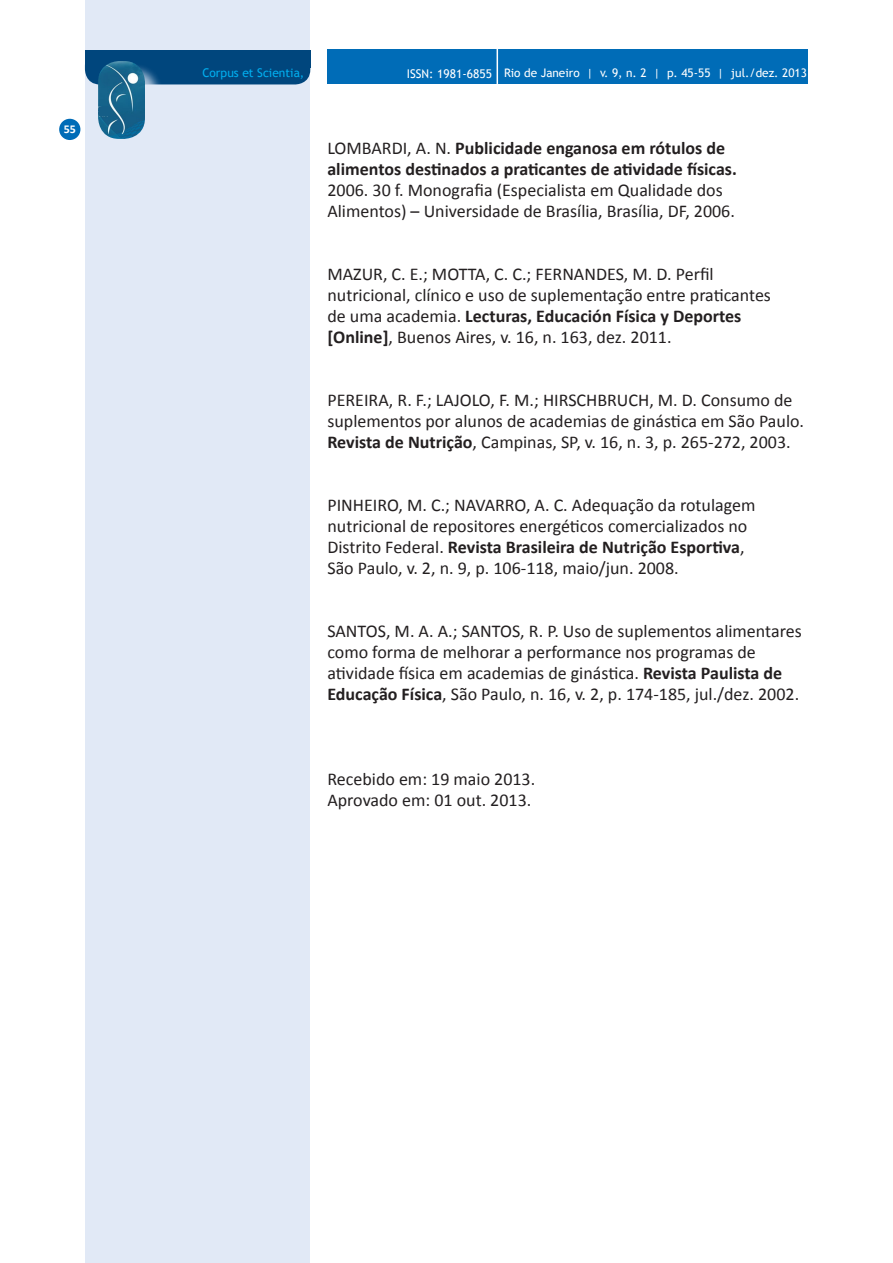
<style>
.page{position:relative;width:893px;height:1263px;background:#fff}
.page>*{position:absolute;margin:0;border:0;box-sizing:border-box;transform-origin:0 0}
.t1{font:18px/21px "Calibri";color:#231f20}
.t2{font:700 18px/21px "Calibri";color:#231f20}
.t3{font:12px "Trebuchet MS";color:#00aeef}
.t4{font:12px "Trebuchet MS";color:#fff}
.t5{font:700 12px "Calibri";color:#fff}
.t6{font:11.85px "Trebuchet MS";color:#fff}
.s1{font-weight:400}
.s2{font-weight:700}
</style>
<div class="page">
<div style="left:85px;top:0;width:225px;height:1263px;background:#e1e9f6"></div>
<div style="left:327px;top:50px;width:481px;height:34px;background:#006cb7"></div>
<hr style="left:497px;top:3px;width:1px;height:81px;background:#fff">
<div style="left:85px;top:50px;width:225px;height:17px;background:#00467d"></div>
<div style="left:85px;top:50px;width:225px;height:34px;background:#00467d;border-radius:15px"></div>
<div style="left:100px;top:63px;width:64px;height:94px;background:#e1e9f6;opacity:.75"></div>
<img style="left:98px;top:61px;width:47px;height:78px">
<div style="left:98px;top:106px;width:12px;height:11px;background:#155e87;border-radius:3px"></div>
<div style="left:59px;top:119px;width:21px;height:21px;background:#006cb7;border-radius:50%"></div>
<p class="t5" style="left:64px;top:121px;width:14px">55</p>
<p class="t3" style="left:202px;top:66px;width:103px">Corpus et Scientia,</p>
<p class="t4" style="left:407px;top:66px;width:87px">ISSN: 1981-6855</p>
<p class="t6" style="left:504px;top:66px;width:304px">Rio de Janeiro | v. 9, n. 2 | p. 45-55 | jul./dez. 2013</p>
<p class="t2" style="left:327px;top:137px;width:411px"><span class="s1">LOMBARDI, A. N.</span> Publicidade enganosa em rótulos de alimentos destinados a praticantes de atividade físicas.</p>
<p class="t1" style="left:327px;top:179px;width:409px">2006. 30 f. Monografia (Especialista em Qualidade dos<br>Alimentos) – Universidade de Brasília, Brasília, DF, 2006.</p>
<p class="t1" style="left:327px;top:263px;width:445px">MAZUR, C. E.; MOTTA, C. C.; FERNANDES, M. D. Perfil nutricional, clínico e uso de suplementação entre praticantes de uma academia. <span class="s2">Lecturas, Educación Física y Deportes [Online]</span>, Buenos Aires, v. 16, n. 163, dez. 2011.</p>
<p class="t1" style="left:327px;top:389px;width:478px">PEREIRA, R. F.; LAJOLO, F. M.; HIRSCHBRUCH, M. D. Consumo de suplementos por alunos de academias de ginástica em São Paulo.<br><span class="s2">Revista de Nutrição</span>, Campinas, SP, v. 16, n. 3, p. 265-272, 2003.</p>
<p class="t1" style="left:327px;top:494px;width:430px">PINHEIRO, M. C.; NAVARRO, A. C. Adequação da rotulagem nutricional de repositores energéticos comercializados no Distrito Federal. <span class="s2">Revista Brasileira de Nutrição Esportiva</span>, São Paulo, v. 2, n. 9, p. 106-118, maio/jun. 2008.</p>
<p class="t1" style="left:327px;top:620px;width:476px">SANTOS, M. A. A.; SANTOS, R. P. Uso de suplementos alimentares como forma de melhorar a performance nos programas de atividade física em academias de ginástica. <span class="s2">Revista Paulista de Educação Física</span>, São Paulo, n. 16, v. 2, p. 174-185, jul./dez. 2002.</p>
<p class="t1" style="left:327px;top:768px;width:209px">Recebido em: 19 maio 2013.<br>Aprovado em: 01 out. 2013.</p>
</div>
